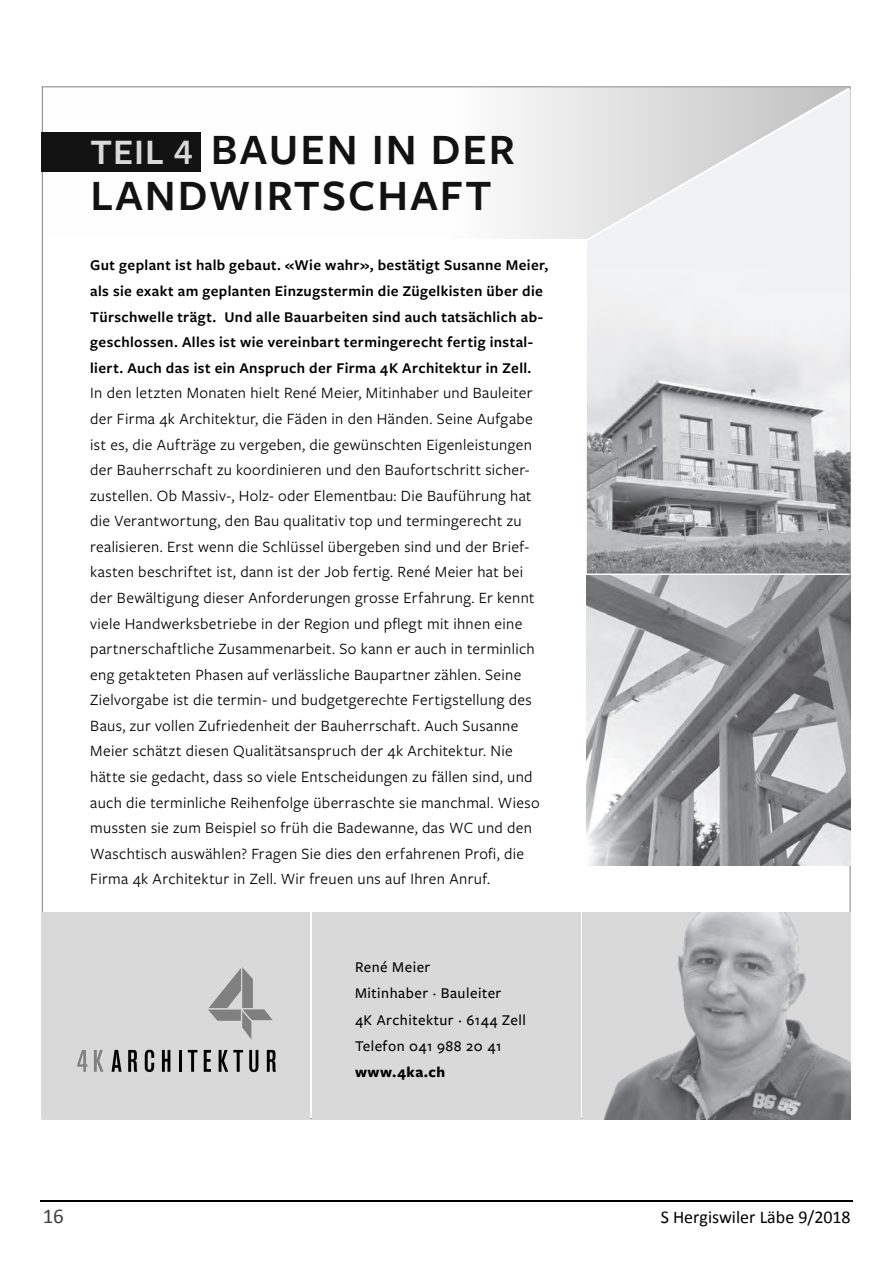
<style>
.page{position:relative;width:893px;height:1263px;background:#fff}
.page>*{position:absolute;margin:0;border:0;box-sizing:border-box;transform-origin:0 0}
.t1{font:600 45px/46.5px "Freight Sans Pro";letter-spacing:.045em;color:#121212}
.t2{font:21px "Calibri";color:#404040}
.t3{font:18px "Calibri";color:#000}
.t4{font:16.35px/25.5px "Freight Sans Pro";letter-spacing:.02em;color:#000}
.t5{font:600 15.45px/25.8px "Freight Sans Pro";letter-spacing:.025em;color:#000}
.t6{font:500 15.45px/26.4px "Freight Sans Pro";letter-spacing:.035em;color:#000}
.t7{font:700 15.45px "Freight Sans Pro";letter-spacing:.04em;color:#000}
.s1{font-size:37.2px;color:#d9d9d9}
</style>
<div class="page">
<hr style="left:41px;top:1200px;width:812px;height:2px;background:#000">
<div style="left:42px;top:913px;width:268px;height:206px;background:#d9d9d9"></div>
<div style="left:312px;top:913px;width:268px;height:206px;background:#d9d9d9"></div>
<svg style="left:208px;top:967px;width:65px;height:72px"></svg>
<svg style="left:77px;top:1050px;width:10px;height:22px"></svg>
<svg style="left:94px;top:1050px;width:9px;height:22px"></svg>
<svg style="left:112px;top:1050px;width:9px;height:22px"></svg>
<svg style="left:128px;top:1050px;width:9px;height:22px"></svg>
<svg style="left:145px;top:1050px;width:9px;height:22px"></svg>
<svg style="left:162px;top:1050px;width:8px;height:22px"></svg>
<hr style="left:179px;top:1050px;width:3px;height:22px;background:#000">
<svg style="left:188px;top:1050px;width:9px;height:22px"></svg>
<svg style="left:204px;top:1050px;width:7px;height:22px"></svg>
<svg style="left:219px;top:1050px;width:24px;height:22px"></svg>
<svg style="left:249px;top:1050px;width:9px;height:22px"></svg>
<svg style="left:267px;top:1050px;width:9px;height:22px"></svg>
<svg style="left:42px;top:87px;width:808px;height:152px"></svg>
<img style="left:587px;top:575px;width:263px;height:290px">
<img style="left:582px;top:913px;width:268px;height:206px">
<div style="left:42px;top:133px;width:159px;height:39px;background:#121212"></div>
<img style="left:587px;top:89px;width:263px;height:484px">
<h1 class="t1" style="left:91px;top:124px;width:426px"><span class="s1">TEIL 4</span> BAUEN IN DER<br>LANDWIRTSCHAFT</h1>
<p class="t5" style="left:90px;top:251px;width:460px">Gut geplant ist halb gebaut. «Wie wahr», bestätigt Susanne Meier, als sie exakt am geplanten Einzugstermin die Zügelkisten über die Türschwelle trägt. Und alle Bauarbeiten sind auch tatsächlich ab&shy;geschlossen. Alles ist wie vereinbart termingerecht fertig instal&shy;liert. Auch das ist ein Anspruch der Firma 4K Architektur in Zell.</p>
<p class="t4" style="left:90px;top:380px;width:451px">In den letzten Monaten hielt René Meier, Mitinhaber und Bauleiter der Firma 4k Architektur, die Fäden in den Händen. Seine Aufgabe ist es, die Aufträge zu vergeben, die gewünschten Eigenleistungen der Bauherrschaft zu koordinieren und den Baufortschritt sicher&shy;zustellen. Ob Massiv-, Holz- oder Elementbau: Die Bauführung hat die Verantwortung, den Bau qualitativ top und termingerecht zu realisieren. Erst wenn die Schlüssel übergeben sind und der Brief&shy;kasten beschriftet ist, dann ist der Job fertig. René Meier hat bei der Bewältigung dieser Anforderungen grosse Erfahrung. Er kennt viele Handwerksbetriebe in der Region und pflegt mit ihnen eine partnerschaftliche Zusammenarbeit. So kann er auch in terminlich eng getakteten Phasen auf verlässliche Baupartner zählen. Seine Zielvorgabe ist die termin- und budgetgerechte Fertigstellung des Baus, zur vollen Zufriedenheit der Bauherrschaft. Auch Susanne Meier schätzt diesen Qualitätsanspruch der 4k Architektur. Nie hätte sie gedacht, dass so viele Entscheidungen zu fällen sind, und auch die terminliche Reihenfolge überraschte sie manchmal. Wieso mussten sie zum Beispiel so früh die Badewanne, das WC und den Waschtisch auswählen? Fragen Sie dies den erfahrenen Profi, die Firma 4k Architektur in Zell. Wir freuen uns auf Ihren Anruf.</p>
<p class="t6" style="left:355px;top:953px;width:172px">René Meier<br>Mitinhaber · Bauleiter<br>4K Architektur · 6144 Zell<br>Telefon 041 988 20 41</p>
<p class="t7" style="left:355px;top:1062px;width:92px">www.4ka.ch</p>
<p class="t2" style="left:43px;top:1203px;width:23px">16</p>
<p class="t3" style="left:661px;top:1206px;width:191px">S Hergiswiler Läbe 9/2018</p>
</div>
